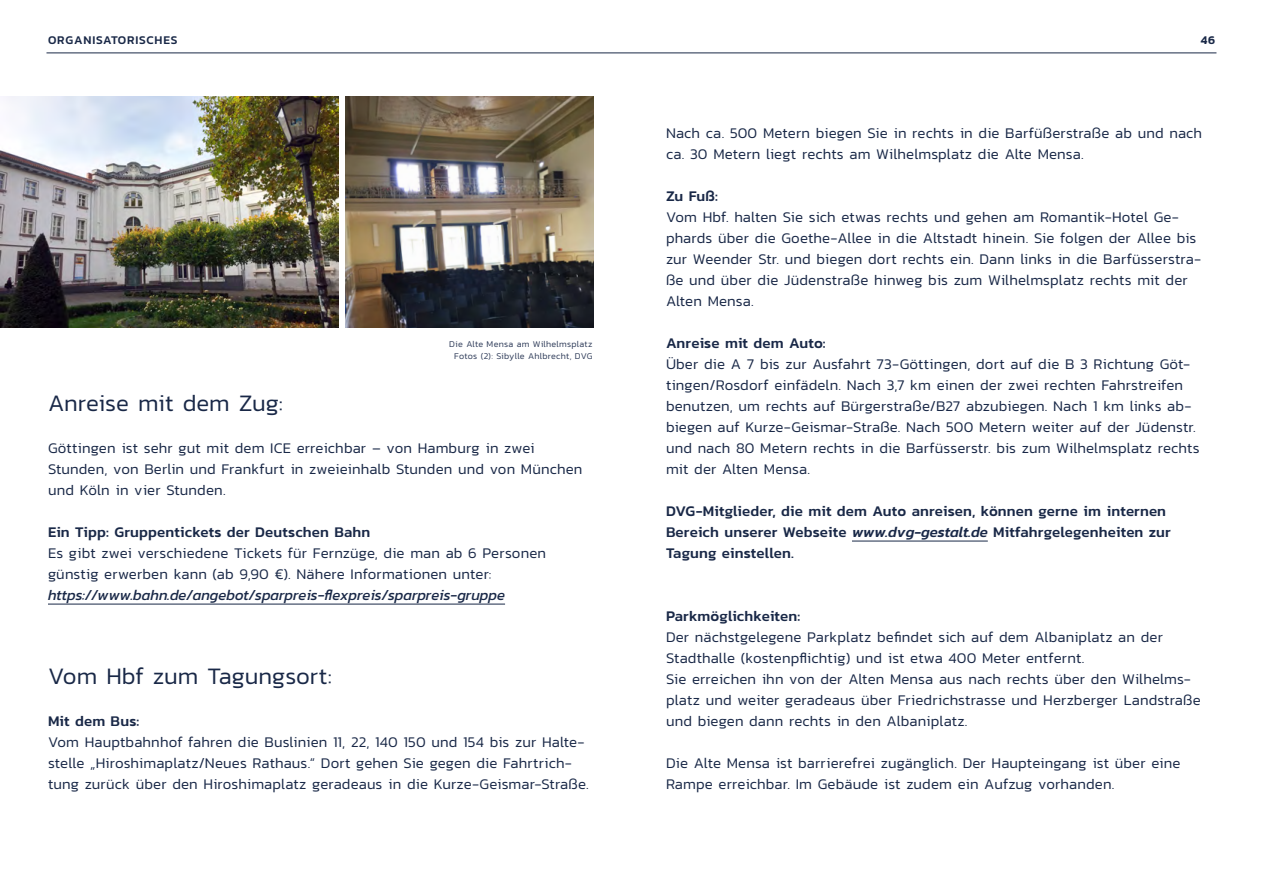
<style>
.page{position:relative;width:1263px;height:893px;background:#fff}
.page>*{position:absolute;margin:0;border:0;box-sizing:border-box;transform-origin:0 0}
.t1{font:300 24px "Kanit";color:#192847}
.t2{font:300 15px/21px "Kanit";letter-spacing:.01em;color:#192847}
.t3{font:500 15px/21px "Kanit";letter-spacing:.01em;color:#192847}
.t4{font:italic 15px "Kanit";letter-spacing:-.01em;color:#192847}
.t5{font:500 12px "Kanit";letter-spacing:.07em;color:#192847}
.t6{font:600 12px "Kanit";color:#192847}
.t7{font:300 9px/12px "Kanit";letter-spacing:.025em;color:#303d5a;text-align:center}
.s1{font-style:italic}
</style>
<div class="page">
<hr style="left:46px;top:52px;width:1170px;height:1px;background:#192847">
<hr style="left:48px;top:603px;width:457px;height:1px;background:#192847">
<hr style="left:852px;top:540px;width:136px;height:1px;background:#192847">
<img style="left:0;top:96px;width:338px;height:231px">
<img style="left:346px;top:96px;width:248px;height:231px">
<p class="t5" style="left:48px;top:30px;width:131px">ORGANISATORISCHES</p>
<p class="t6" style="left:1201px;top:30px;width:16px">46</p>
<p class="t7" style="left:449px;top:338px;width:145px">Die Alte Mensa am Wilhelmsplatz<br>Fotos (2): Sibylle Ahlbrecht, DVG</p>
<h1 class="t1" style="left:48px;top:386px;width:236px">Anreise mit dem Zug:</h1>
<p class="t2" style="left:48px;top:437px;width:536px">Göttingen ist sehr gut mit dem ICE erreichbar – von Hamburg in zwei<br>Stunden, von Berlin und Frankfurt in zweieinhalb Stunden und von München und Köln in vier Stunden.</p>
<p class="t3" style="left:48px;top:521px;width:324px">Ein Tipp: Gruppentickets der Deutschen Bahn</p>
<p class="t2" style="left:48px;top:542px;width:500px">Es gibt zwei verschiedene Tickets für Fernzüge, die man ab 6 Personen günstig erwerben kann (ab 9,90 €). Nähere Informationen unter:</p>
<p class="t4" style="left:48px;top:584px;width:459px">https://www.bahn.de/angebot/sparpreis-flexpreis/sparpreis-gruppe</p>
<h1 class="t1" style="left:48px;top:659px;width:285px">Vom Hbf zum Tagungsort:</h1>
<p class="t3" style="left:48px;top:710px;width:93px">Mit dem Bus:</p>
<p class="t2" style="left:48px;top:731px;width:542px">Vom Hauptbahnhof fahren die Buslinien 11, 22, 140 150 und 154 bis zur Halte&shy;stelle „Hiroshimaplatz/Neues Rathaus.“ Dort gehen Sie gegen die Fahrtrich&shy;tung zurück über den Hiroshimaplatz geradeaus in die Kurze-Geismar-Straße.</p>
<p class="t2" style="left:666px;top:122px;width:538px">Nach ca. 500 Metern biegen Sie in rechts in die Barfüßerstraße ab und nach ca. 30 Metern liegt rechts am Wilhelmsplatz die Alte Mensa.</p>
<p class="t3" style="left:666px;top:185px;width:54px">Zu Fuß:</p>
<p class="t2" style="left:666px;top:206px;width:537px">Vom Hbf. halten Sie sich etwas rechts und gehen am Romantik-Hotel Ge&shy;phards über die Goethe-Allee in die Altstadt hinein. Sie folgen der Allee bis zur Weender Str. und biegen dort rechts ein. Dann links in die Barfüsserstra&shy;ße und über die Jüdenstraße hinweg bis zum Wilhelmsplatz rechts mit der Alten Mensa.</p>
<p class="t3" style="left:666px;top:332px;width:161px">Anreise mit dem Auto:</p>
<p class="t2" style="left:666px;top:353px;width:535px">Über die A 7 bis zur Ausfahrt 73-Göttingen, dort auf die B 3 Richtung Göt&shy;tingen/Rosdorf einfädeln. Nach 3,7 km einen der zwei rechten Fahrstreifen benutzen, um rechts auf Bürgerstraße/B27 abzubiegen. Nach 1 km links ab&shy;biegen auf Kurze-Geismar-Straße. Nach 500 Metern weiter auf der Jüdenstr. und nach 80 Metern rechts in die Barfüsserstr. bis zum Wilhelmsplatz rechts mit der Alten Mensa.</p>
<p class="t3" style="left:666px;top:500px;width:506px">DVG-Mitglieder, die mit dem Auto anreisen, können gerne im internen<br>Bereich unserer Webseite <span class="s1">www.dvg-gestalt.de</span> Mitfahrgelegenheiten zur<br>Tagung einstellen.</p>
<p class="t3" style="left:666px;top:605px;width:136px">Parkmöglichkeiten:</p>
<p class="t2" style="left:666px;top:626px;width:536px">Der nächstgelegene Parkplatz befindet sich auf dem Albaniplatz an der Stadthalle (kostenpflichtig) und ist etwa 400 Meter entfernt.<br>Sie erreichen ihn von der Alten Mensa aus nach rechts über den Wilhelms&shy;platz und weiter geradeaus über Friedrichstrasse und Herzberger Landstraße und biegen dann rechts in den Albaniplatz.</p>
<p class="t2" style="left:666px;top:752px;width:516px">Die Alte Mensa ist barrierefrei zugänglich. Der Haupteingang ist über eine<br>Rampe erreichbar. Im Gebäude ist zudem ein Aufzug vorhanden.</p>
</div>
